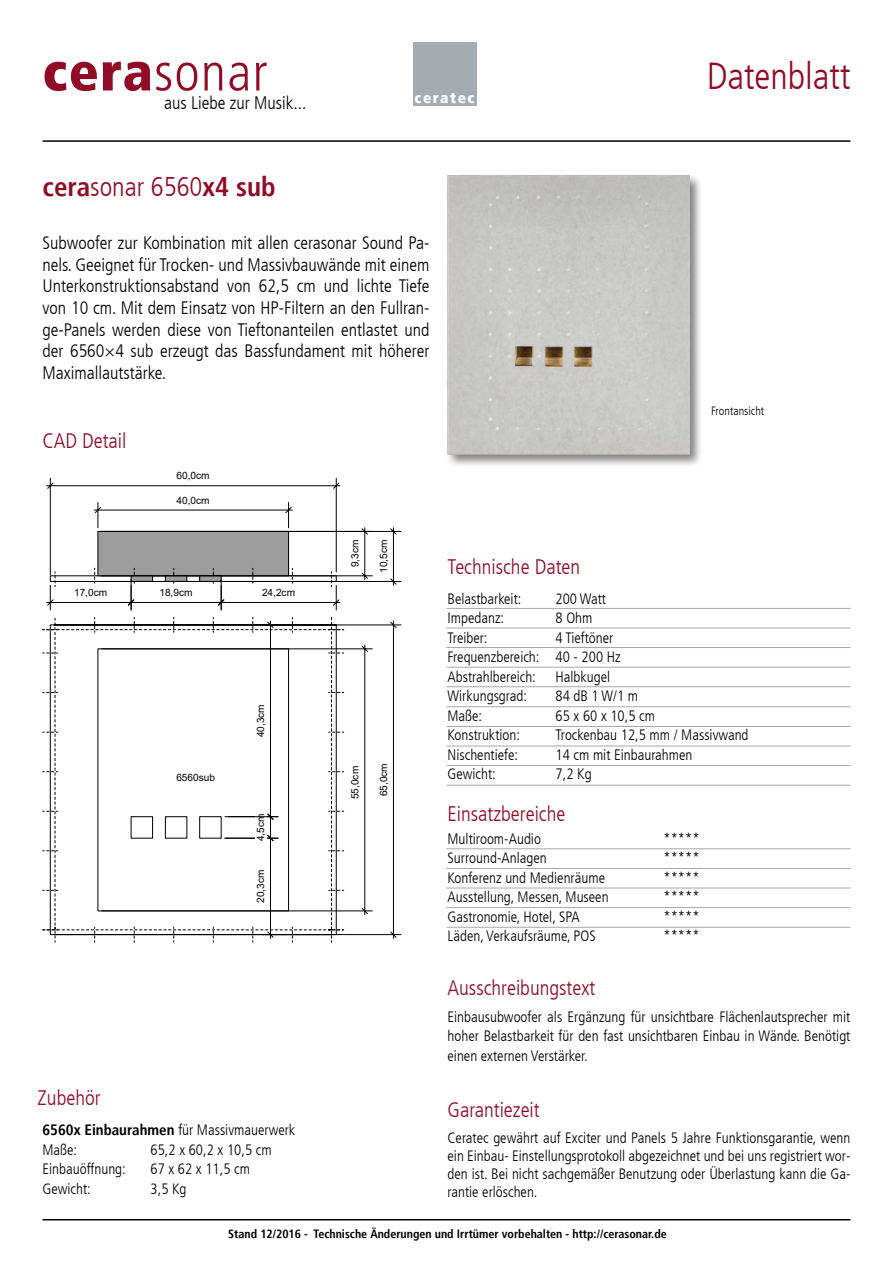
<style>
.page{position:relative;width:893px;height:1263px;background:#fff}
.page>*{position:absolute;margin:0;border:0;box-sizing:border-box;transform-origin:0 0}
.t1{font:300 condensed 54px "Frutiger LT";letter-spacing:.025em;color:#910b26}
.t2{font:300 condensed 37.5px "Frutiger LT";color:#910b26}
.t3{font:700 condensed 27px "Frutiger LT";color:#910b26}
.t4{font:300 condensed 21px "Frutiger LT";color:#910b26}
.t5{font:300 condensed 18px/21.6px "Frutiger LT";color:#000;text-align:justify}
.t6{font:300 condensed 15px/19.5px "Frutiger LT";color:#000}
.t7{font:900 condensed 15px "Frutiger LT";letter-spacing:.1em;color:#fff}
.t8{font:700 condensed 12px "Frutiger LT";color:#000}
.t9{font:300 condensed 12px "Frutiger LT";color:#000}
.t10{font:10.05px "Arial";color:#000}
.s1{font-weight:900}
.s2{font-weight:300}
.s3{font-weight:700}
</style>
<div class="page">
<div style="left:413px;top:43px;width:63px;height:63px;background:#a4acb1"></div>
<hr style="left:43px;top:140px;width:807px;height:2px;background:#000">
<hr style="left:43px;top:1219px;width:807px;height:1px;background:#000">
<svg style="left:446px;top:706px;width:404px;height:1px"></svg>
<svg style="left:446px;top:726px;width:404px;height:1px"></svg>
<svg style="left:446px;top:745px;width:404px;height:1px"></svg>
<svg style="left:446px;top:765px;width:404px;height:1px"></svg>
<svg style="left:446px;top:785px;width:404px;height:1px"></svg>
<svg style="left:446px;top:848px;width:404px;height:1px"></svg>
<svg style="left:446px;top:868px;width:404px;height:1px"></svg>
<svg style="left:446px;top:887px;width:404px;height:1px"></svg>
<svg style="left:446px;top:907px;width:404px;height:1px"></svg>
<svg style="left:446px;top:927px;width:404px;height:1px"></svg>
<div style="left:445px;top:174px;width:258px;height:294px;background:#000;opacity:.5"></div>
<img style="left:448px;top:176px;width:241px;height:278px">
<svg style="left:389px;top:621px;width:8px;height:317px"></svg>
<hr style="left:393px;top:625px;width:1px;height:309px;background:#000">
<div style="left:378px;top:763px;width:12px;height:33px;background:#fff"></div>
<hr style="left:50px;top:478px;width:1px;height:97px;background:#000">
<hr style="left:336px;top:478px;width:1px;height:94px;background:#000">
<svg style="left:46px;top:482px;width:294px;height:8px"></svg>
<hr style="left:50px;top:485px;width:286px;height:1px;background:#000">
<hr style="left:102px;top:649px;width:270px;height:1px;background:#000">
<hr style="left:102px;top:911px;width:270px;height:1px;background:#000">
<svg style="left:361px;top:645px;width:8px;height:270px"></svg>
<hr style="left:365px;top:649px;width:1px;height:262px;background:#000">
<svg style="left:43px;top:617px;width:301px;height:325px"></svg>
<hr style="left:270px;top:625px;width:1px;height:192px;background:#000">
<div style="left:255px;top:704px;width:12px;height:33px;background:#fff"></div>
<svg style="left:46px;top:502px;width:355px;height:108px"></svg>
<hr style="left:131px;top:602px;width:90px;height:1px;background:#000">
<div style="left:159px;top:587px;width:34px;height:12px;background:#fff"></div>
<svg style="left:446px;top:608px;width:404px;height:1px"></svg>
<svg style="left:446px;top:627px;width:404px;height:1px"></svg>
<svg style="left:446px;top:647px;width:404px;height:1px"></svg>
<svg style="left:446px;top:667px;width:404px;height:1px"></svg>
<svg style="left:446px;top:686px;width:404px;height:1px"></svg>
<h1 class="t1" style="left:43px;top:41px;width:227px"><span class="s1">cera</span>sonar</h1>
<p class="t5" style="left:164px;top:92px;width:144px">aus Liebe zur Musik...</p>
<h3 class="t3" style="left:43px;top:171px;width:235px">cera<span class="s2">sonar 6560</span>x4 sub</h3>
<p class="t7" style="left:415px;top:88px;width:61px">ceratec</p>
<p class="t5" style="left:43px;top:232px;width:388px">Subwoofer zur Kombination mit allen cerasonar Sound Pa&shy;nels. Geeignet für Trocken- und Massivbauwände mit einem Unterkonstruktionsabstand von 62,5 cm und lichte Tiefe von 10 cm. Mit dem Einsatz von HP-Filtern an den Fullran&shy;ge-Panels werden diese von Tieftonanteilen entlastet und der 6560×4 sub erzeugt das Bassfundament mit höherer Maximallautstärke.</p>
<h3 class="t4" style="left:43px;top:428px;width:86px">CAD Detail</h3>
<p class="t10" style="left:177px;top:469px;width:35px">60,0cm</p>
<p class="t10" style="left:177px;top:493px;width:35px">40,0cm</p>
<p class="t10" style="left:74px;top:586px;width:35px">17,0cm</p>
<p class="t10" style="left:159px;top:586px;width:35px">18,9cm</p>
<p class="t10" style="left:262px;top:586px;width:35px">24,2cm</p>
<p class="t10" style="left:348px;top:567px;width:29px;rotate:-90deg">9,3cm</p>
<p class="t10" style="left:377px;top:573px;width:35px;rotate:-90deg">10,5cm</p>
<h3 class="t4" style="left:448px;top:555px;width:134px">Technische Daten</h3>
<p class="t6" style="left:448px;top:589px;width:75px">Belastbarkeit:</p>
<p class="t6" style="left:556px;top:589px;width:52px">200 Watt</p>
<p class="t6" style="left:448px;top:608px;width:58px">Impedanz:</p>
<p class="t6" style="left:556px;top:608px;width:38px">8 Ohm</p>
<p class="t6" style="left:448px;top:628px;width:42px">Treiber:</p>
<p class="t6" style="left:448px;top:628px;width:175px;text-indent:108px">4 Tieftöner<br>Frequenzbereich: 40 - 200 Hz<br>Abstrahlbereich:</p>
<p class="t6" style="left:556px;top:667px;width:56px">Halbkugel</p>
<h2 class="t2" style="left:707px;top:54px;width:145px">Datenblatt</h2>
<p class="t9" style="left:711px;top:404px;width:55px">Frontansicht</p>
<p class="t10" style="left:254px;top:737px;width:35px;rotate:-90deg">40,3cm</p>
<p class="t10" style="left:182px;top:770px;width:35px">5 sux b</p>
<p class="t10" style="left:377px;top:796px;width:35px;rotate:-90deg">65,0cm</p>
<p class="t10" style="left:348px;top:799px;width:35px;rotate:-90deg">55,0cm</p>
<p class="t10" style="left:176px;top:770px;width:24px">6060</p>
<p class="t10" style="left:254px;top:841px;width:29px;rotate:-90deg">4,5cm</p>
<h3 class="t4" style="left:38px;top:1085px;width:65px">Zubehör</h3>
<p class="t10" style="left:254px;top:903px;width:35px;rotate:-90deg">20,3cm</p>
<p class="t6" style="left:43px;top:1120px;width:254px"><span class="s3">6560x Einbaurahmen</span> für Massivmauerwerk<br>Maße:</p>
<p class="t6" style="left:151px;top:1140px;width:123px">65,2 x 60,2 x 10,5 cm</p>
<p class="t6" style="left:43px;top:1159px;width:85px">Einbauöffnung:</p>
<p class="t6" style="left:151px;top:1159px;width:101px">67 x 62 x 11,5 cm</p>
<p class="t6" style="left:43px;top:1179px;width:50px">Gewicht:</p>
<p class="t6" style="left:151px;top:1179px;width:38px">3,5 Kg</p>
<p class="t6" style="left:448px;top:686px;width:81px">Wirkungsgrad:</p>
<p class="t6" style="left:556px;top:686px;width:84px">84 dB 1 W/1 m</p>
<p class="t6" style="left:448px;top:706px;width:36px">Maße:</p>
<p class="t6" style="left:556px;top:706px;width:101px">65 x 60 x 10,5 cm</p>
<p class="t6" style="left:448px;top:725px;width:74px">Konstruktion:</p>
<p class="t6" style="left:556px;top:725px;width:194px">Trockenbau 12,5 mm / Massivwand</p>
<p class="t6" style="left:448px;top:745px;width:72px">Nischentiefe:</p>
<p class="t6" style="left:556px;top:745px;width:138px">14 cm mit Einbaurahmen</p>
<p class="t6" style="left:448px;top:764px;width:50px">Gewicht:</p>
<p class="t6" style="left:556px;top:764px;width:38px">7,2 Kg</p>
<h3 class="t4" style="left:448px;top:801px;width:119px">Einsatzbereiche</h3>
<p class="t6" style="left:448px;top:829px;width:95px">Multiroom-Audio</p>
<p class="t6" style="left:664px;top:829px;width:38px">*****</p>
<p class="t6" style="left:448px;top:849px;width:101px">Surround-Anlagen</p>
<p class="t6" style="left:664px;top:849px;width:38px">*****</p>
<p class="t6" style="left:448px;top:868px;width:159px">Konferenz und Medienräume</p>
<p class="t6" style="left:664px;top:868px;width:38px">*****</p>
<p class="t6" style="left:448px;top:888px;width:163px">Ausstellung, Messen, Museen</p>
<p class="t6" style="left:664px;top:888px;width:38px">*****</p>
<p class="t6" style="left:448px;top:907px;width:134px">Gastronomie, Hotel, SPA</p>
<p class="t6" style="left:664px;top:907px;width:38px">*****</p>
<p class="t6" style="left:448px;top:927px;width:150px">Läden, Verkaufsräume, POS</p>
<p class="t6" style="left:664px;top:927px;width:38px">*****</p>
<h3 class="t4" style="left:448px;top:975px;width:149px">Ausschreibungstext</h3>
<p class="t6" style="left:448px;top:1007px;width:404px;text-align:justify">Einbausubwoofer als Ergänzung für unsichtbare Flächenlautsprecher mit hoher Belastbarkeit für den fast unsichtbaren Einbau in Wände. Benötigt einen externen Verstärker.</p>
<h3 class="t4" style="left:448px;top:1097px;width:94px">Garantiezeit</h3>
<p class="t6" style="left:448px;top:1129px;width:404px;line-height:18px;text-align:justify">Ceratec gewährt auf Exciter und Panels 5 Jahre Funktionsgarantie, wenn ein Einbau- Einstellungsprotokoll abgezeichnet und bei uns registriert wor&shy;den ist. Bei nicht sachgemäßer Benutzung oder Überlastung kann die Ga&shy;rantie erlöschen.</p>
<p class="t8" style="left:228px;top:1226px;width:440px">Stand 12/2016 - Technische Änderungen und Irrtümer vorbehalten - http://cerasonar.de</p>
</div>
